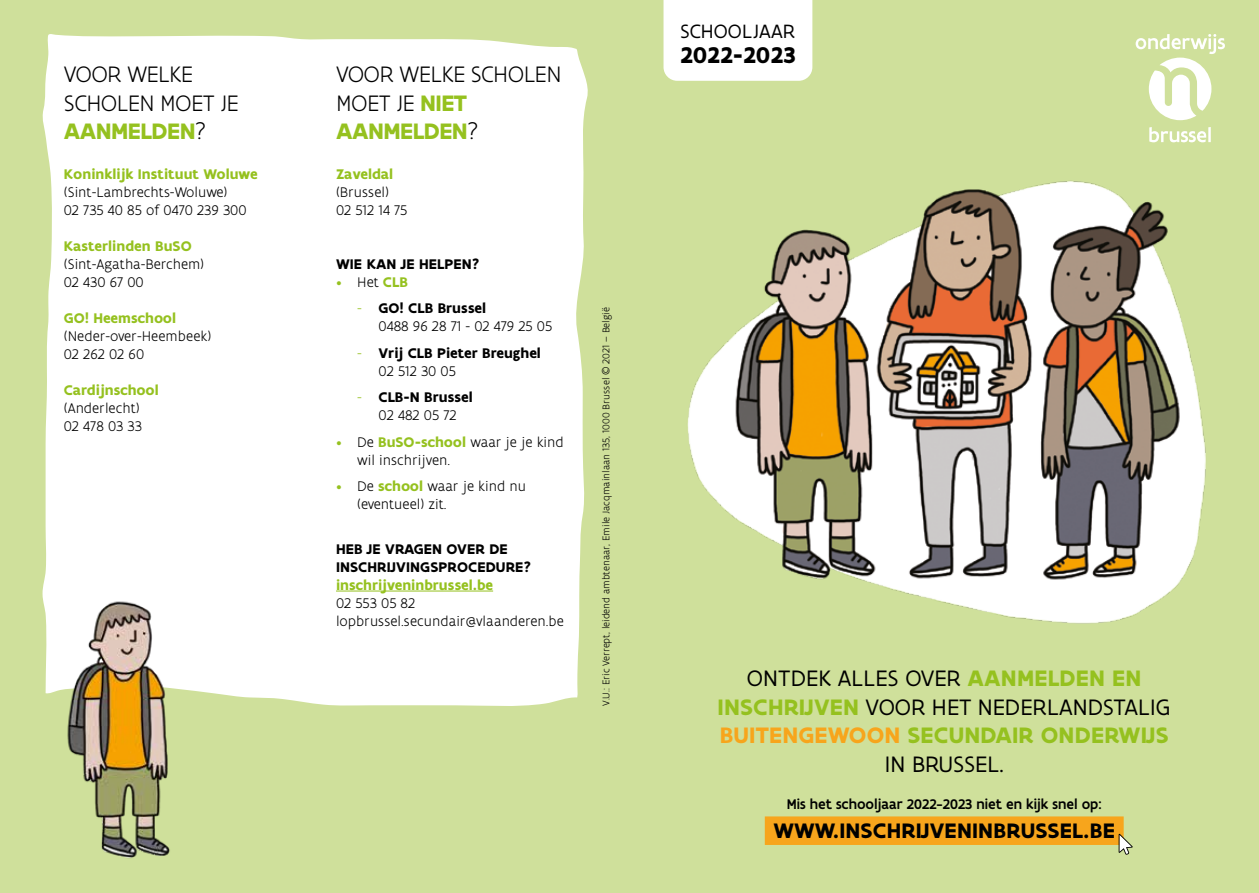
<style>
.page{position:relative;width:1259px;height:893px;background:#cfe09b}
.page>*{position:absolute;margin:0;border:0;box-sizing:border-box;transform-origin:0 0}
.t1{font:700 24.3px "Flanders Art Sans";color:#000}
.t2{font:24px/28.8px "Flanders Art Sans";letter-spacing:.005em;color:#000;text-align:center}
.t3{font:300 24px/28.8px "Flanders Art Sans";letter-spacing:-.025em;color:#000}
.t4{font:700 22.5px "Flanders Art Sans";letter-spacing:.005em;color:#000}
.t5{font:20.7px "Flanders Art Sans";letter-spacing:.005em;color:#000}
.t6{font:300 15px/18px "Flanders Art Sans";color:#000}
.t7{font:700 15px/18px "Flanders Art Sans";letter-spacing:.005em;color:#000}
.t8{font:700 15px "Flanders Art Sans";color:#95c11f}
.t9{font:500 15px "Flanders Art Sans";color:#000}
.t10{font:300 10.5px "Flanders Art Sans";color:#000}
.s1{font-weight:700;color:#95c11f}
.s2{color:#95c11f}
.s3{font-weight:700}
.s4{font-weight:300;color:#95c11f}
.s5{font-weight:300}
.s6{font-weight:700;color:#f7a51c}
.s7{font-size:22.5px}
</style>
<div class="page">
<svg style="left:1220px;top:38px;width:5px;height:12px"></svg>
<div style="left:42px;top:34px;width:546px;height:672px;background:#fff"></div>
<hr style="left:336px;top:591px;width:157px;height:1px;background:#95c11f">
<div style="left:765px;top:816px;width:358px;height:29px;background:#f7a51c"></div>
<svg style="left:1118px;top:834px;width:14px;height:21px"></svg>
<div style="left:663px;top:0;width:149px;height:81px;background:#fff"></div>
<img style="left:676px;top:31px;width:544px;height:593px">
<img style="left:54px;top:585px;width:125px;height:273px">
<h2 class="t3" style="left:64px;top:59px;width:176px">VOOR WELKE<br>SCHOLEN MOET JE<br><span class="s1">AANMELDEN</span>?</h2>
<p class="t8" style="left:64px;top:164px;width:196px">Koninklijk Instituut Woluwe</p>
<p class="t6" style="left:64px;top:183px;width:184px">(Sint-Lambrechts-Woluwe)<br>02 735 40 85 of 0470 239 300</p>
<p class="t8" style="left:64px;top:236px;width:129px">Kasterlinden BuSO</p>
<p class="t6" style="left:64px;top:255px;width:142px">(Sint-Agatha-Berchem)<br>02 430 67 00</p>
<p class="t8" style="left:64px;top:308px;width:114px">GO! Heemschool</p>
<p class="t6" style="left:64px;top:327px;width:149px">(Neder-over-Heembeek)<br>02 262 02 60</p>
<p class="t8" style="left:64px;top:380px;width:96px">Cardijnschool</p>
<p class="t6" style="left:64px;top:399px;width:80px">(Anderlecht)<br>02 478 03 33</p>
<h2 class="t3" style="left:336px;top:59px;width:227px">VOOR WELKE SCHOLEN<br>MOET JE <span class="s1">NIET<br>AANMELDEN</span>?</h2>
<p class="t8" style="left:336px;top:164px;width:59px">Zaveldal</p>
<p class="t6" style="left:336px;top:183px;width:73px">(Brussel)<br>02 512 14 75</p>
<p class="t7" style="left:336px;top:255px;width:145px">WIE KAN JE HELPEN?</p>
<p class="t6" style="left:336px;top:273px;width:73px"><span class="s2">•</span> Het <span class="s1">CLB</span></p>
<p class="t6" style="left:378px;top:299px;width:175px;text-indent:-21px"><span class="s2">-</span> <span class="s3">GO! CLB Brussel<br></span>0488 96 28 71 - 02 479 25 05</p>
<p class="t7" style="left:378px;top:344px;width:164px;text-indent:-21px"><span class="s4">-</span> Vrij CLB Pieter Breughel<br><span class="s5">02 512 30 05</span></p>
<p class="t7" style="left:357px;top:388px;width:117px;text-align:center"><span class="s4">-</span> CLB-N Brussel<br><span class="s5">02 482 05 72</span></p>
<p class="t6" style="left:357px;top:433px;width:208px;text-indent:-21px"><span class="s2">•</span> De <span class="s1">BuSO-school</span> waar je je kind wil inschrijven.</p>
<p class="t6" style="left:357px;top:477px;width:170px;text-indent:-21px"><span class="s2">•</span> De <span class="s1">school</span> waar je kind nu (eventueel) zit.</p>
<p class="t7" style="left:336px;top:540px;width:197px">HEB JE VRAGEN OVER DE<br>INSCHRIJVINGSPROCEDURE?</p>
<p class="t8" style="left:336px;top:575px;width:159px">inschrijveninbrussel.be</p>
<p class="t6" style="left:336px;top:594px;width:229px">02 553 05 82 lopbrussel.secundair@vlaanderen.be</p>
<p class="t10" style="left:600px;top:706px;width:400px;rotate:-90deg">V.U.: Eric Verrept, leidend ambtenaar, Emile Jacqmainlaan 135, 1000 Brussel © 2021 – België</p>
<h3 class="t5" style="left:680px;top:19px;width:116px">SCHOOLJAAR</h3>
<h1 class="t1" style="left:680px;top:40px;width:117px">2022-2023</h1>
<h2 class="t2" style="left:717px;top:663px;width:454px">ONTDEK ALLES OVER <span class="s1">AANMELDEN EN<br>INSCHRIJVEN</span> VOOR HET NEDERLANDSTALIG<br><span class="s6">BUITENGEWOON</span> <span class="s1">SECUNDAIR ONDERWIJS<br></span>IN BRUSSEL<span class="s7">.</span></h2>
<p class="t9" style="left:786px;top:795px;width:316px">Mis het schooljaar 2022-2023 niet en kijk snel op:</p>
<h3 class="t4" style="left:773px;top:816px;width:343px">WWW.INSCHRIJVENINBRUSSEL.BE</h3>
</div>
